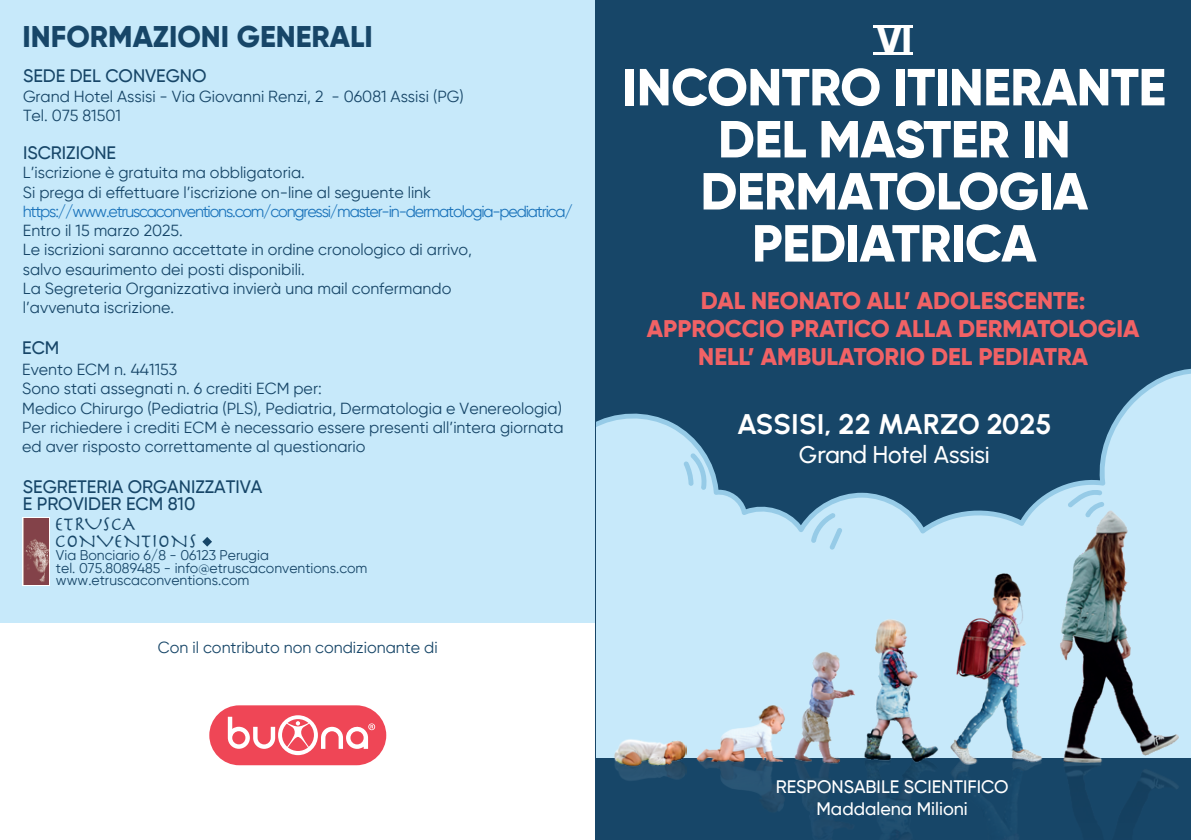
<style>
.page{position:relative;width:1191px;height:840px;background:#fff}
.page>*{position:absolute;margin:0;border:0;box-sizing:border-box;transform-origin:0 0}
.t1{font:800 52px/52px "Gilroy";letter-spacing:-.01em;color:#fff;text-align:center}
.t2{font:800 38px "Gilroy";color:#fff}
.t3{font:800 29.8px "Gilroy";color:#174668}
.t4{font:700 28.4px "Urbanist";color:#fff}
.t5{font:500 24.2px "Urbanist";letter-spacing:-.005em;color:#fff}
.t6{font:800 24px/28px "Gilroy";color:#f16265;text-align:center}
.t7{font:19.8px/17px "Herculanum";color:#174668}
.t8{font:500 18px/17px "Gilroy";color:#174668}
.t9{font:500 18px/21.6px "Gilroy";color:#fff;text-align:center}
.t10{font:16px/19.2px "Gilroy";color:#174668}
.t11{font:16px "Gilroy";letter-spacing:-.075em;color:#1c74bb}
.t12{font:14px/12.8px "Gilroy";color:#174668}
</style>
<div class="page">
<div style="left:595px;top:0;width:596px;height:839px;background:#174668"></div>
<svg style="left:596px;top:368px;width:595px;height:390px;fill:#c7e9fa"></svg>
<svg style="left:1067px;top:488px;width:37px;height:1px"></svg>
<svg style="left:683px;top:453px;width:25px;height:36px"></svg>
<svg style="left:811px;top:512px;width:31px;height:37px"></svg>
<div style="left:0;top:0;width:595px;height:839px;background:#c7e9fa"></div>
<img style="left:779px;top:638px;width:65px;height:125px">
<img style="left:844px;top:605px;width:86px;height:159px">
<img style="left:930px;top:546px;width:69px;height:229px">
<img style="left:611px;top:723px;width:56px;height:45px">
<img style="left:667px;top:673px;width:171px;height:108px">
<img style="left:999px;top:489px;width:192px;height:294px">
<svg style="left:202px;top:537px;width:10px;height:9px"></svg>
<div style="left:23px;top:516px;width:27px;height:69px;background:#fff"></div>
<img style="left:24px;top:518px;width:25px;height:66px">
<hr style="left:873px;top:25px;width:40px;height:3px;background:#fff">
<hr style="left:873px;top:52px;width:40px;height:2px;background:#fff">
<div style="left:0;top:623px;width:595px;height:216px;background:#fff"></div>
<div style="left:209px;top:705px;width:177px;height:59px;background:#ef4656;border-radius:30px"></div>
<svg style="left:228px;top:715px;width:147px;height:39px"></svg>
<h3 class="t3" style="left:23px;top:17px;width:352px">INFORMAZIONI GENERALI</h3>
<p class="t8" style="left:23px;top:67px;width:185px">SEDE DEL CONVEGNO</p>
<p class="t10" style="left:23px;top:86px;width:442px">Grand Hotel Assisi - Via Giovanni Renzi, 2 - 06081 Assisi (PG)<br>Tel. 075 81501</p>
<p class="t8" style="left:23px;top:144px;width:95px">ISCRIZIONE</p>
<p class="t10" style="left:23px;top:163px;width:410px">L’iscrizione è gratuita ma obbligatoria.<br>Si prega di effettuare l’iscrizione on-line al seguente link</p>
<p class="t11" style="left:23px;top:201px;width:551px">https://www.etruscaconventions.com/congressi/master-in-dermatologia-pediatrica/</p>
<p class="t10" style="left:23px;top:220px;width:451px">Entro il 15 marzo 2025.<br>Le iscrizioni saranno accettate in ordine cronologico di arrivo, salvo esaurimento dei posti disponibili.<br>La Segreteria Organizzativa invierà una mail confermando l’avvenuta iscrizione.</p>
<p class="t8" style="left:22px;top:339px;width:39px">ECM</p>
<p class="t10" style="left:22px;top:359px;width:543px">Evento ECM n. 441153<br>Sono stati assegnati n. 6 crediti ECM per:<br>Medico Chirurgo (Pediatria (PLS), Pediatria, Dermatologia e Venereologia)<br>Per richiedere i crediti ECM è necessario essere presenti all’intera giornata ed aver risposto correttamente al questionario</p>
<p class="t8" style="left:23px;top:478px;width:241px">SEGRETERIA ORGANIZZATIVA<br>E PROVIDER ECM 810</p>
<p class="t12" style="left:56px;top:548px;width:313px">Via Bonciario 6/8 - 06123 Perugia<br>tel. 075.8089485 - info@etruscaconventions.com www.etruscaconventions.com</p>
<p class="t7" style="left:54px;top:515px;width:144px">ETRUSCA<br>CONVENTIONS</p>
<p class="t10" style="left:158px;top:637px;width:281px">Con il contributo non condizionante di</p>
<h2 class="t2" style="left:876px;top:16px;width:37px">VI</h2>
<h1 class="t1" style="left:622px;top:61px;width:545px">INCONTRO ITINERANTE<br>DEL MASTER IN<br>DERMATOLOGIA<br>PEDIATRICA</h1>
<h3 class="t6" style="left:647px;top:286px;width:494px">DAL NEONATO ALL’ ADOLESCENTE:<br>APPROCCIO PRATICO ALLA DERMATOLOGIA<br>NELL’ AMBULATORIO DEL PEDIATRA</h3>
<h3 class="t4" style="left:736px;top:404px;width:317px">ASSISI, 22 MARZO 2025</h3>
<h3 class="t5" style="left:799px;top:438px;width:192px">Grand Hotel Assisi</h3>
<p class="t9" style="left:775px;top:775px;width:234px">RESPONSABILE SCIENTIFICO<br>Maddalena Milioni</p>
</div>
